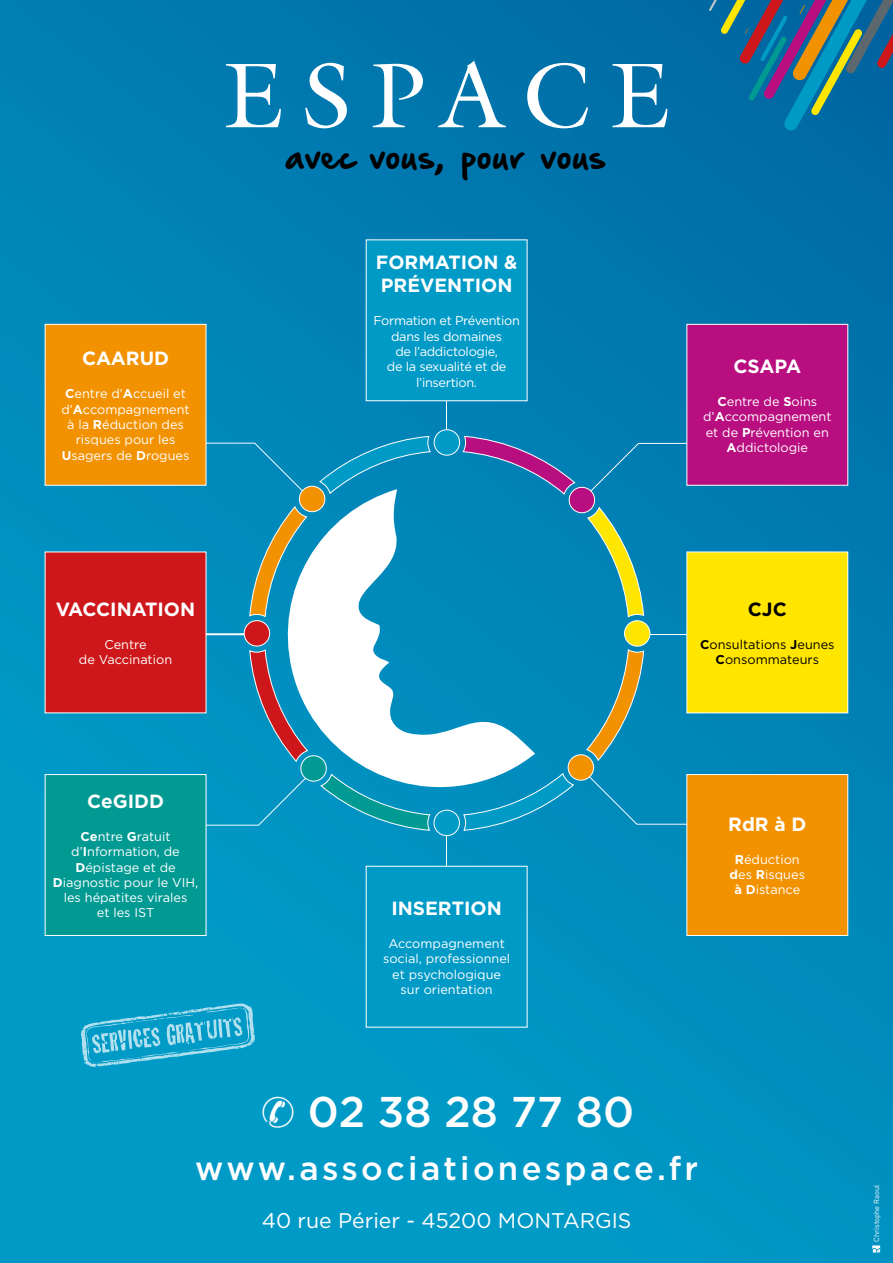
<style>
.page{position:relative;width:893px;height:1263px;background:#fff}
.page>*{position:absolute;margin:0;border:0;box-sizing:border-box;transform-origin:0 0}
.t1{font:500 42.9px "Gotham";color:#fff}
.t2{font:500 33px "Gotham";letter-spacing:.1em;color:#fff}
.t3{font:31.2px "Hand Of Sean Demo";color:#000}
.t4{font:21.15px "Gotham";color:#fff}
.t5{font:700 19.05px/23px "Gotham";color:#fff}
.t6{font:700 19.05px "Gotham";color:#000}
.t7{font:12.75px/15.3px "Gotham";color:#fff;text-align:center}
.t8{font:12.75px/15.3px "Gotham";letter-spacing:-.025em;color:#fff;text-align:center}
.t9{font:12.75px/15.3px "Gotham";color:#000;text-align:center}
.t10{font:7.5px "DIN";color:#fff}
.s1{font-weight:700}
</style>
<div class="page">
<div style="left:0;top:0;width:893px;height:1263px;background:linear-gradient(to bottom,#0175ac,#019cc9)"></div>
<svg style="left:872px;top:1245px;width:8px;height:7px"></svg>
<svg style="left:226px;top:64px;width:55px;height:63px"></svg>
<svg style="left:305px;top:63px;width:42px;height:65px"></svg>
<svg style="left:373px;top:63px;width:50px;height:64px"></svg>
<svg style="left:438px;top:60px;width:68px;height:67px"></svg>
<svg style="left:527px;top:63px;width:61px;height:65px"></svg>
<svg style="left:612px;top:64px;width:55px;height:63px"></svg>
<svg style="left:709px;top:0;width:184px;height:131px;background:#2b6d8d"></svg>
<svg style="left:273px;top:489px;width:262px;height:313px;fill:#008abc"></svg>
<hr style="left:446px;top:310px;width:1px;height:132px;background:#fff">
<hr style="left:446px;top:822px;width:1px;height:51px;background:#fff">
<hr style="left:637px;top:634px;width:175px;height:1px;background:#fff">
<div style="left:82px;top:633px;width:176px;height:2px;border:1px solid #fff"></div>
<div style="left:582px;top:443px;width:167px;height:57px;background:#007eb3"></div>
<div style="left:580px;top:767px;width:167px;height:58px;background:#008abc"></div>
<div style="left:144px;top:443px;width:168px;height:57px;background:#0089bb"></div>
<svg style="left:249px;top:506px;width:59px;height:112px;background:#5f9d98"></svg>
<svg style="left:319px;top:435px;width:112px;height:60px;background:#0b8fbf"></svg>
<svg style="left:586px;top:648px;width:58px;height:113px;background:#458e8e"></svg>
<svg style="left:463px;top:772px;width:111px;height:59px;background:#179ac6"></svg>
<svg style="left:462px;top:435px;width:114px;height:60px;background:#356aab"></svg>
<svg style="left:586px;top:507px;width:58px;height:111px;background:#499f8b"></svg>
<svg style="left:148px;top:649px;width:283px;height:182px"></svg>
<div style="left:434px;top:430px;width:26px;height:25px;background:#009ac7;border-radius:50%"></div>
<div style="left:434px;top:429px;width:26px;height:26px;border:1px solid #fff;border-radius:50%"></div>
<div style="left:569px;top:487px;width:26px;height:26px;background:#b80e80;border-radius:50%"></div>
<div style="left:569px;top:487px;width:26px;height:26px;border:1px solid #fff;border-radius:50%"></div>
<div style="left:624px;top:621px;width:26px;height:25px;background:#ffe600;border-radius:50%"></div>
<div style="left:624px;top:620px;width:26px;height:26px;border:1px solid #fff;border-radius:50%"></div>
<div style="left:568px;top:755px;width:26px;height:25px;background:#f39200;border-radius:50%"></div>
<div style="left:568px;top:754px;width:26px;height:27px;border:1px solid #fff;border-radius:50%"></div>
<div style="left:434px;top:810px;width:25px;height:26px;background:#009ac7;border-radius:50%"></div>
<div style="left:434px;top:810px;width:26px;height:26px;border:1px solid #fff;border-radius:50%"></div>
<div style="left:301px;top:756px;width:25px;height:25px;background:#009a93;border-radius:50%"></div>
<div style="left:300px;top:755px;width:27px;height:26px;border:1px solid #fff;border-radius:50%"></div>
<div style="left:244px;top:621px;width:26px;height:25px;background:#cd171a;border-radius:50%"></div>
<div style="left:244px;top:620px;width:26px;height:26px;border:1px solid #fff;border-radius:50%"></div>
<div style="left:299px;top:486px;width:26px;height:26px;background:#f39200;border-radius:50%"></div>
<div style="left:299px;top:486px;width:26px;height:26px;border:1px solid #fff;border-radius:50%"></div>
<div style="left:45px;top:324px;width:161px;height:161px;background:#f39200"></div>
<div style="left:45px;top:552px;width:161px;height:161px;background:#cd171a"></div>
<div style="left:45px;top:774px;width:161px;height:161px;background:#009a93"></div>
<div style="left:45px;top:774px;width:161px;height:162px;border:1px solid #fff"></div>
<div style="left:687px;top:324px;width:161px;height:161px;background:#b80e80"></div>
<div style="left:687px;top:774px;width:161px;height:161px;background:#f39200"></div>
<div style="left:686px;top:774px;width:162px;height:162px;border:1px solid #fff"></div>
<div style="left:687px;top:552px;width:161px;height:161px;background:#ffe600"></div>
<div style="left:366px;top:240px;width:161px;height:161px;background:#009ac7"></div>
<div style="left:366px;top:866px;width:161px;height:161px;background:#009ac7"></div>
<svg style="left:81px;top:1003px;width:174px;height:65px;background:#29aacf"></svg>
<h3 class="t5" style="left:82px;top:347px;width:89px">CAARUD</h3>
<p class="t7" style="left:61px;top:386px;width:130px"><span class="s1">C</span>entre d’<span class="s1">A</span>ccueil et d’<span class="s1">A</span>ccompagnement à la <span class="s1">R</span>éduction des risques pour les<br><span class="s1">U</span>sagers de <span class="s1">D</span>rogues</p>
<h3 class="t3" style="left:285px;top:140px;width:323px">avec vous, pour vous</h3>
<h3 class="t5" style="left:376px;top:251px;width:143px">FORMATION &amp;<br>PRÉVENTION</h3>
<p class="t8" style="left:373px;top:313px;width:148px">Formation et Prévention dans les domaines<br>de l’addictologie,<br>de la sexualité et de l’insertion.</p>
<h3 class="t5" style="left:733px;top:355px;width:69px">CSAPA</h3>
<p class="t7" style="left:703px;top:394px;width:130px"><span class="s1">C</span>entre de <span class="s1">S</span>oins d’<span class="s1">A</span>ccompagnement et de <span class="s1">P</span>révention en<br><span class="s1">A</span>ddictologie</p>
<h3 class="t5" style="left:56px;top:597px;width:141px">VACCINATION</h3>
<p class="t7" style="left:79px;top:636px;width:95px">Centre<br>de Vaccination</p>
<h3 class="t6" style="left:748px;top:596px;width:40px">CJC</h3>
<p class="t9" style="left:700px;top:636px;width:136px"><span class="s1">C</span>onsultations <span class="s1">J</span>eunes<br><span class="s1">C</span>onsommateurs</p>
<h3 class="t5" style="left:87px;top:789px;width:78px">CeGIDD</h3>
<p class="t7" style="left:53px;top:828px;width:147px"><span class="s1">Ce</span>ntre <span class="s1">G</span>ratuit d’<span class="s1">I</span>nformation, de<br><span class="s1">D</span>épistage et de<br><span class="s1">D</span>iagnostic pour le VIH, les hépatites virales<br>et les IST</p>
<h3 class="t5" style="left:391px;top:896px;width:112px">INSERTION</h3>
<p class="t7" style="left:383px;top:935px;width:129px">Accompagnement social, professionnel et psychologique sur orientation</p>
<h3 class="t5" style="left:728px;top:812px;width:80px">RdR à D</h3>
<p class="t7" style="left:730px;top:851px;width:77px"><span class="s1">R</span>éduction <span class="s1">d</span>es <span class="s1">R</span>isques <span class="s1">à D</span>istance</p>
<h1 class="t1" style="left:261px;top:1083px;width:374px">✆ 02 38 28 77 80</h1>
<h2 class="t2" style="left:195px;top:1147px;width:504px">www.associationespace.fr</h2>
<h3 class="t4" style="left:262px;top:1207px;width:371px">40 rue Périer - 45200 MONTARGIS</h3>
<p class="t10" style="left:872px;top:1242px;width:58px;rotate:-90deg">Christophe Raoul</p>
</div>
